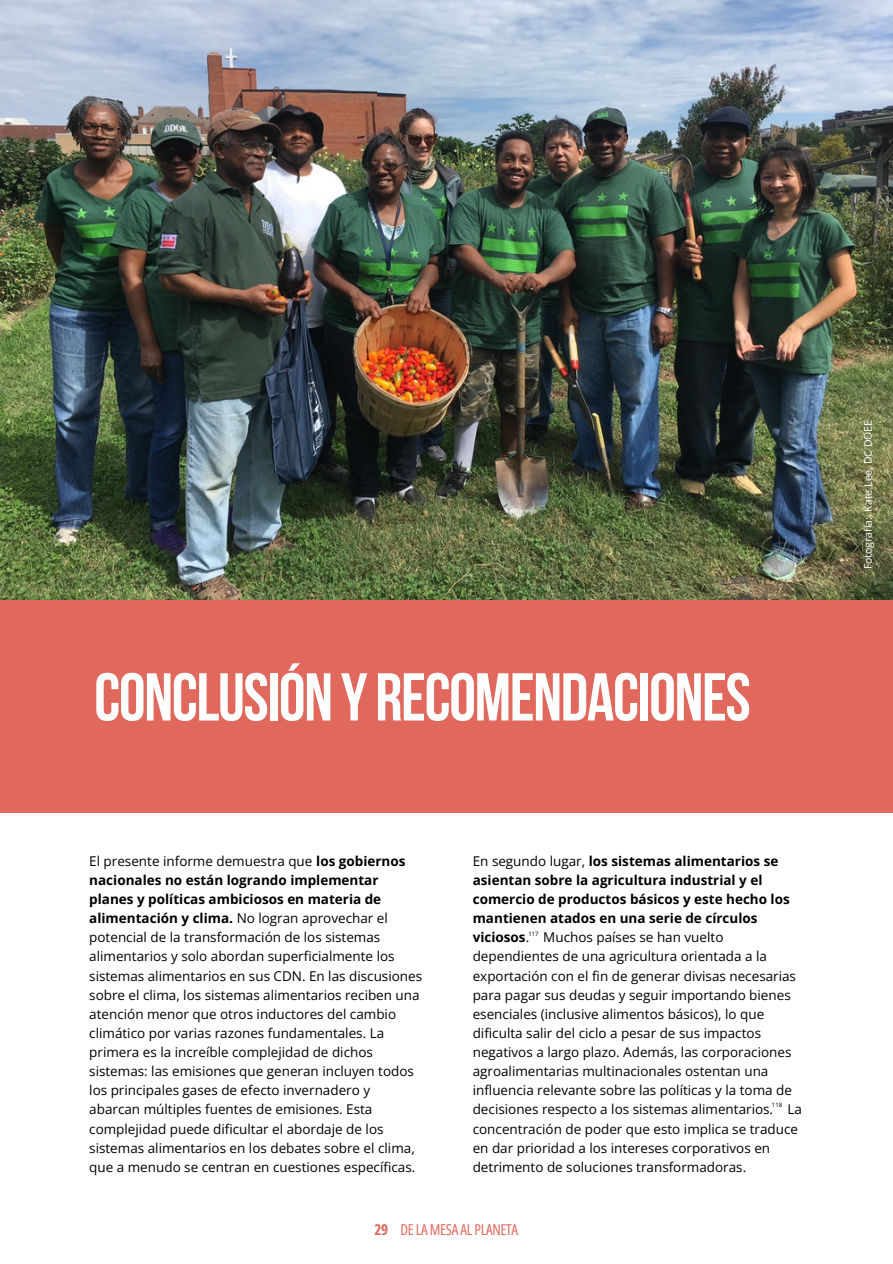
<style>
.page{position:relative;width:893px;height:1264px;background:#fff}
.page>*{position:absolute;margin:0;border:0;box-sizing:border-box;transform-origin:0 0}
.t1{font:700 67.5px "Bebas Neue";letter-spacing:-.02em;color:#fff}
.t2{font:15px "Open Sans Condensed";letter-spacing:-.02em;color:#e0685c}
.t3{font:13.5px/19px "Open Sans";color:#000}
.t4{font:10.5px "Open Sans";color:#fff}
.t5{font:6px "Open Sans";color:#000}
.s1{font-weight:700}
</style>
<div class="page">
<div style="left:0;top:595px;width:892px;height:217px;background:#e0685c"></div>
<img style="left:0;top:0;width:892px;height:599px">
<p class="t1" style="left:94px;top:670px;width:658px">CONCLUSIÓN Y RECOMENDACIONES</p>
<p class="t3" style="left:89px;top:851px;width:334px">El presente informe demuestra que <span class="s1">los gobiernos nacionales no están logrando implementar planes y políticas ambiciosos en materia de alimentación y clima.</span> No logran aprovechar el potencial de la transformación de los sistemas alimentarios y solo abordan superficialmente los sistemas alimentarios en sus CDN. En las discusiones sobre el clima, los sistemas alimentarios reciben una atención menor que otros inductores del cambio climático por varias razones fundamentales. La primera es la increíble complejidad de dichos sistemas: las emisiones que generan incluyen todos los principales gases de efecto invernadero y abarcan múltiples fuentes de emisiones. Esta complejidad puede dificultar el abordaje de los sistemas alimentarios en los debates sobre el clima, que a menudo se centran en cuestiones específicas.</p>
<p class="t3" style="left:472px;top:851px;width:331px">En segundo lugar, <span class="s1">los sistemas alimentarios se asientan sobre la agricultura industrial y el comercio de productos básicos y este hecho los mantienen atados en una serie de círculos viciosos</span>. Muchos países se han vuelto dependientes de una agricultura orientada a la exportación con el fin de generar divisas necesarias para pagar sus deudas y seguir importando bienes esenciales (inclusive alimentos básicos), lo que dificulta salir del ciclo a pesar de sus impactos negativos a largo plazo. Además, las corporaciones agroalimentarias multinacionales ostentan una influencia relevante sobre las políticas y la toma de decisiones respecto a los sistemas alimentarios. La concentración de poder que esto implica se traduce en dar prioridad a los intereses corporativos en detrimento de soluciones transformadoras.</p>
<p class="t5" style="left:528px;top:929px;width:12px">117</p>
<p class="t5" style="left:771px;top:1100px;width:12px">118</p>
<p class="t2" style="left:374px;top:1219px;width:145px"><span class="s1">29</span> DE LA MESA AL PLANETA</p>
<p class="t4" style="left:860px;top:569px;width:151px;rotate:-90deg">Fotografía: Kate Lee, DC DOEE</p>
</div>
